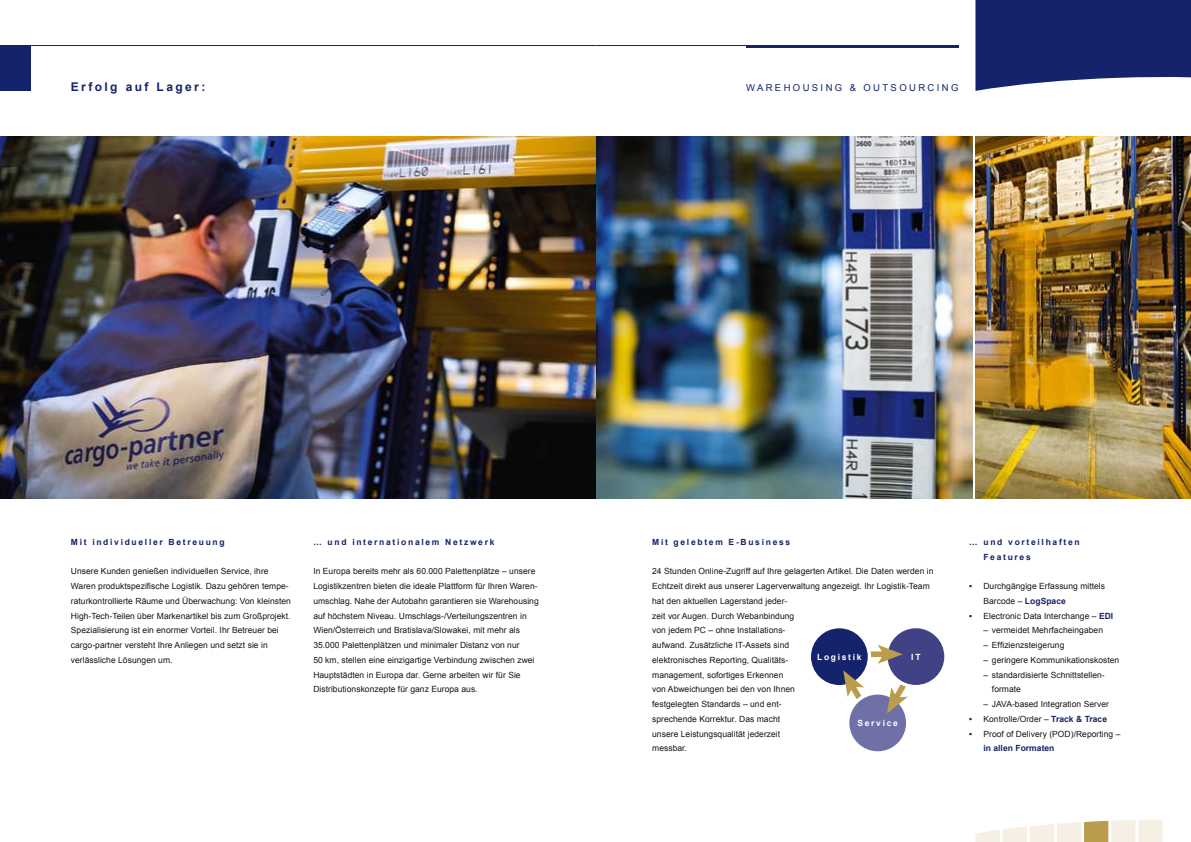
<style>
.page{position:relative;width:1191px;height:842px;background:#fff}
.page>*{position:absolute;margin:0;border:0;box-sizing:border-box;transform-origin:0 0}
.t1{font:700 12px "Arial";letter-spacing:.2em;color:#14236b}
.t2{font:9.5px "Arial";letter-spacing:.25em;color:#14236b}
.t3{font:8.5px/14.7px "Arial";letter-spacing:.005em;color:#151518}
.t4{font:700 8.5px/14.8px "Arial";letter-spacing:.2em;color:#14236b}
.t5{font:700 8.5px "Arial";letter-spacing:.2em;color:#fff}
.s1{font-weight:700;color:#14236b}
</style>
<div class="page">
<img style="left:975px;top:136px;width:216px;height:363px">
<img style="left:0;top:136px;width:972px;height:363px">
<div style="left:0;top:45px;width:31px;height:46px;background:#14236b"></div>
<hr style="left:0;top:45px;width:595px;height:1px;background:#14236b">
<hr style="left:745px;top:45px;width:213px;height:3px;background:#14236b">
<hr style="left:595px;top:45px;width:363px;height:1px;background:#14236b">
<svg style="left:975px;top:0;width:216px;height:91px;background:#2f3d7c"></svg>
<div style="left:849px;top:694px;width:57px;height:57px;background:#7070a9;border-radius:50%"></div>
<div style="left:811px;top:628px;width:56px;height:57px;background:#14236b;border-radius:50%"></div>
<div style="left:887px;top:628px;width:57px;height:57px;background:#414185;border-radius:50%"></div>
<svg style="left:887px;top:684px;width:20px;height:30px"></svg>
<svg style="left:843px;top:670px;width:21px;height:29px"></svg>
<svg style="left:870px;top:645px;width:32px;height:19px"></svg>
<svg style="left:975px;top:820px;width:187px;height:22px"></svg>
<h1 class="t1" style="left:71px;top:80px;width:136px">Erfolg auf Lager:</h1>
<p class="t2" style="left:746px;top:82px;width:214px">WAREHOUSING &amp; OUTSOURCING</p>
<p class="t4" style="left:71px;top:534px;width:155px">Mit individueller Betreuung</p>
<p class="t3" style="left:71px;top:564px;width:222px">Unsere Kunden genießen individuellen Service, ihre Waren produktspezifische Logistik. Dazu gehören tempe&shy;raturkontrollierte Räume und Überwachung: Von kleinsten High-Tech-Teilen über Markenartikel bis zum Großprojekt.<br>Spezialisierung ist ein enormer Vorteil. Ihr Betreuer bei cargo-partner versteht Ihre Anliegen und setzt sie in verlässliche Lösungen um.</p>
<p class="t4" style="left:313px;top:534px;width:183px">… und internationalem Netzwerk</p>
<p class="t3" style="left:313px;top:564px;width:227px">In Europa bereits mehr als 60.000 Palettenplätze – unsere Logistikzentren bieten die ideale Plattform für Ihren Waren&shy;umschlag. Nahe der Autobahn garantieren sie Warehousing auf höchstem Niveau. Umschlags-/Verteilungszentren in Wien/Österreich und Bratislava/Slowakei, mit mehr als 35.000 Palettenplätzen und minimaler Distanz von nur<br>50 km, stellen eine einzigartige Verbindung zwischen zwei Hauptstädten in Europa dar. Gerne arbeiten wir für Sie Distributionskonzepte für ganz Europa aus.</p>
<p class="t4" style="left:652px;top:534px;width:140px">Mit gelebtem E-Business</p>
<p class="t3" style="left:652px;top:564px;width:283px">24 Stunden Online-Zugriff auf Ihre gelagerten Artikel. Die Daten werden in Echtzeit direkt aus unserer Lagerverwaltung angezeigt. Ihr Logistik-Team hat den aktuellen Lagerstand jeder-<br>zeit vor Augen. Durch Webanbindung<br>von jedem PC – ohne Installations-<br>aufwand. Zusätzliche IT-Assets sind<br>elektronisches Reporting, Qualitäts-<br>management, sofortiges Erkennen<br>von Abweichungen bei den von Ihnen<br>festgelegten Standards – und ent-<br>sprechende Korrektur. Das macht<br>unsere Leistungsqualität jederzeit<br>messbar.</p>
<p class="t5" style="left:817px;top:652px;width:46px">Logistik</p>
<p class="t5" style="left:911px;top:652px;width:11px">IT</p>
<p class="t5" style="left:857px;top:718px;width:42px">Service</p>
<p class="t4" style="left:983px;top:534px;width:98px;text-indent:-14px">… und vorteilhaften<br>Features</p>
<p class="t3" style="left:983px;top:579px;width:123px;text-indent:-14px"><span class="s1">•</span> Durchgängige Erfassung mittels<br>Barcode – <span class="s1">LogSpace</span></p>
<p class="t3" style="left:969px;top:608px;width:146px"><span class="s1">•</span> Electronic Data Interchange – <span class="s1">EDI</span></p>
<p class="t3" style="left:983px;top:623px;width:121px">– vermeidet Mehrfacheingaben</p>
<p class="t3" style="left:983px;top:638px;width:83px">– Effizienzsteigerung</p>
<p class="t3" style="left:983px;top:652px;width:137px">– geringere Kommunikationskosten</p>
<p class="t3" style="left:992px;top:667px;width:114px;text-indent:-9px">– standardisierte Schnittstellen&shy;formate</p>
<p class="t3" style="left:983px;top:697px;width:127px">– JAVA-based Integration Server</p>
<p class="t3" style="left:969px;top:711px;width:139px"><span class="s1">•</span> Kontrolle/Order – <span class="s1">Track &amp; Trace</span></p>
<p class="t3" style="left:983px;top:726px;width:139px;text-indent:-14px"><span class="s1">•</span> Proof of Delivery (POD)/Reporting – <span class="s1">in allen Formaten</span></p>
</div>
